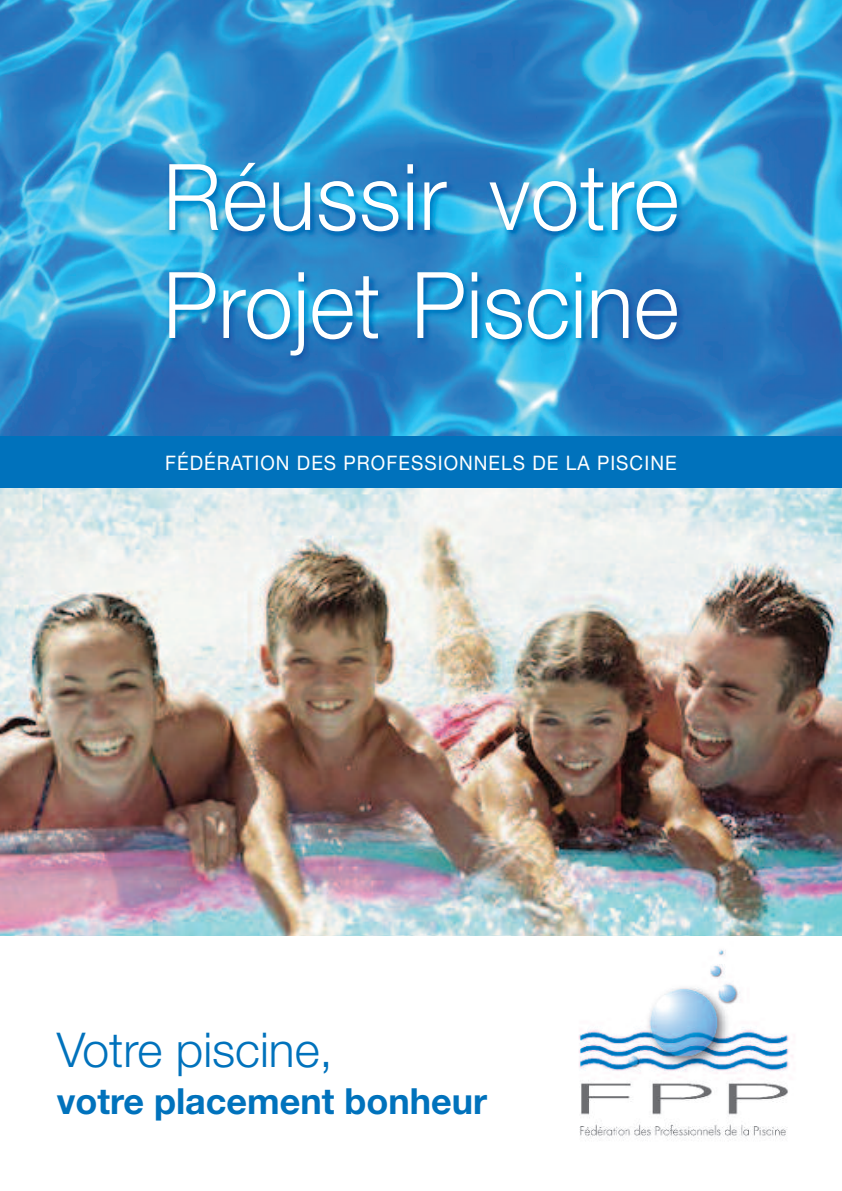
<style>
.page{position:relative;width:842px;height:1191px;background:#fff}
.page>*{position:absolute;margin:0;border:0;box-sizing:border-box;transform-origin:0 0}
.t1{font:300 92px/108px "Helvetica Neue LT";letter-spacing:.005em;color:#fff;scale:.95 1}
.t2{font:300 48px "Helvetica Neue LT";color:#0072bc}
.t3{font:700 36px "Helvetica Neue LT";color:#0072bc}
.t4{font:20px "Helvetica Neue LT";letter-spacing:.055em;color:#fff;scale:.95 1}
</style>
<div class="page">
<img style="left:0;top:0;width:842px;height:935px">
<img style="left:579px;top:949px;width:214px;height:189px">
<img style="left:103px;top:145px;width:644px;height:292px">
<div style="left:0;top:437px;width:842px;height:51px;background:#0072bc"></div>
<h1 class="t1" style="left:163px;top:152px;width:545px">Réussir votre<br>Projet Piscine</h1>
<p class="t4" style="left:165px;top:455px;width:540px">FÉDÉRATION DES PROFESSIONNELS DE LA PISCINE</p>
<h2 class="t2" style="left:57px;top:1033px;width:278px">Votre piscine,</h2>
<h3 class="t3" style="left:57px;top:1087px;width:432px">votre placement bonheur</h3>
</div>
